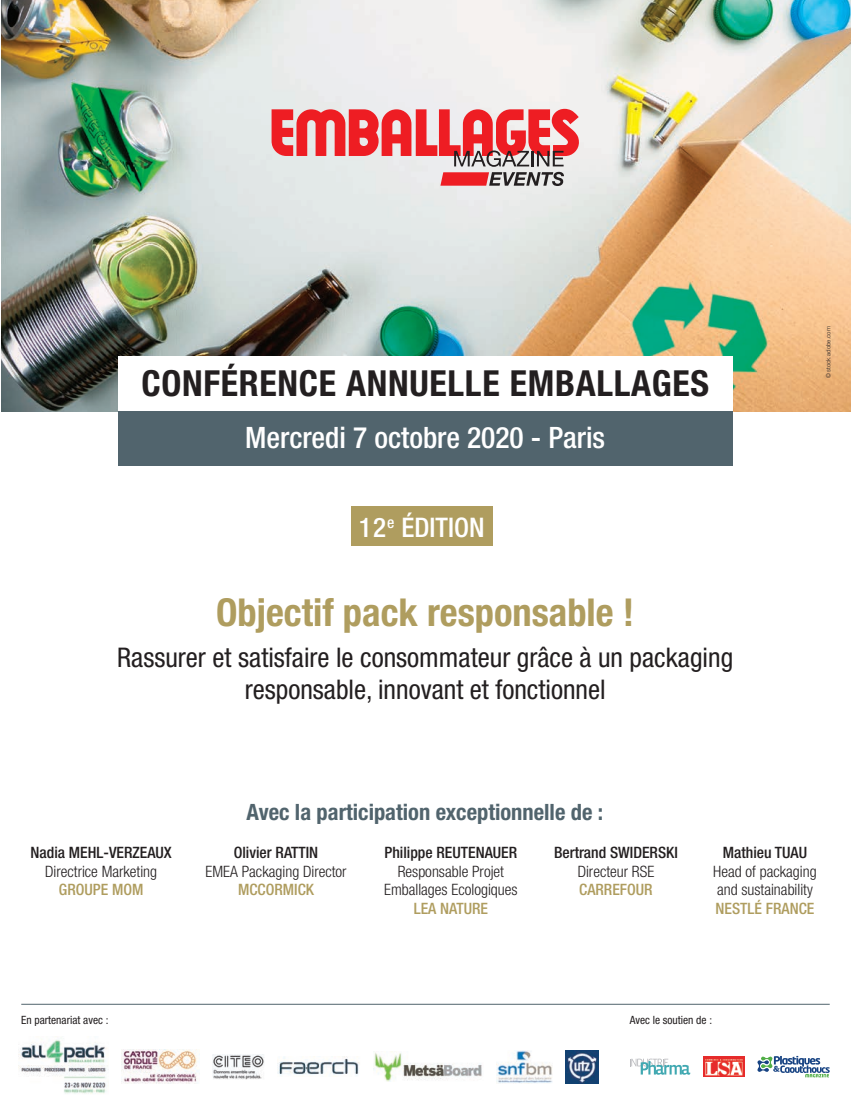
<style>
.page{position:relative;width:851px;height:1106px;background:#fff}
.page>*{position:absolute;margin:0;border:0;box-sizing:border-box;transform-origin:0 0}
.t1{font:700 condensed 38.4px "Helvetica Neue LT Pro";color:#af9d5f}
.t2{font:700 condensed 35.85px "Helvetica Neue LT Pro";letter-spacing:.02em;color:#231f20}
.t3{font:500 condensed 29.55px "Helvetica Neue LT Pro";color:#fff}
.t4{font:condensed 27px/32.5px "Helvetica Neue LT Pro";color:#231f20;text-align:center}
.t5{font:500 condensed 27px "Helvetica Neue LT Pro";color:#fff}
.t6{font:700 condensed 22.5px "Helvetica Neue LT Pro";color:#51646d}
.t7{font:300 condensed 15.6px/18.8px "Helvetica Neue LT Pro";color:#231f20;text-align:center}
.t8{font:500 condensed 15.6px "Helvetica Neue LT Pro";color:#231f20}
.t9{font:500 condensed 15.6px "Helvetica Neue LT Pro";color:#af9d5f}
.t10{font:condensed 11.4px "Helvetica Neue LT Pro";color:#231f20}
.t11{font:300 6px "Helvetica Neue LT Pro";color:#231f20}
</style>
<div class="page">
<div style="left:351px;top:506px;width:141px;height:39px;background:#af9d5f"></div>
<hr style="left:21px;top:1003px;width:808px;height:1px;background:#51646d">
<img style="left:1px;top:0;width:849px;height:412px">
<svg style="left:271px;top:109px;width:308px;height:77px;background:#e18a8c"></svg>
<div style="left:118px;top:356px;width:614px;height:55px;background:#fff"></div>
<div style="left:118px;top:411px;width:614px;height:54px;background:#51646d"></div>
<img style="left:18px;top:1036px;width:90px;height:58px">
<img style="left:212px;top:1054px;width:52px;height:25px">
<img style="left:122px;top:1049px;width:76px;height:34px">
<img style="left:496px;top:1050px;width:56px;height:33px">
<img style="left:565px;top:1050px;width:33px;height:33px">
<img style="left:278px;top:1056px;width:82px;height:20px">
<img style="left:373px;top:1051px;width:109px;height:30px">
<img style="left:703px;top:1056px;width:41px;height:20px">
<svg style="left:630px;top:1058px;width:60px;height:16px"></svg>
<svg style="left:757px;top:1055px;width:72px;height:22px"></svg>
<h2 class="t2" style="left:141px;top:363px;width:569px">CONFÉRENCE ANNUELLE EMBALLAGES</h2>
<h3 class="t3" style="left:245px;top:420px;width:361px">Mercredi 7 octobre 2020 - Paris</h3>
<h3 class="t5" style="left:359px;top:511px;width:127px">12<sup>e</sup> ÉDITION</h3>
<h1 class="t1" style="left:216px;top:590px;width:419px">Objectif pack responsable !</h1>
<h3 class="t4" style="left:117px;top:640px;width:617px">Rassurer et satisfaire le consommateur grâce à un packaging responsable, innovant et fonctionnel</h3>
<p class="t11" style="left:824px;top:378px;width:53px;rotate:-90deg">© stock.adobe.com</p>
<p class="t8" style="left:31px;top:843px;width:143px">Nadia MEHL-VERZEAUX</p>
<p class="t7" style="left:45px;top:861px;width:113px">Directrice Marketing</p>
<p class="t9" style="left:59px;top:880px;width:86px">GROUPE MOM</p>
<h3 class="t6" style="left:246px;top:799px;width:358px">Avec la participation exceptionnelle de :</h3>
<p class="t8" style="left:234px;top:843px;width:86px">Olivier RATTIN</p>
<p class="t7" style="left:205px;top:861px;width:143px">EMEA Packaging Director</p>
<p class="t9" style="left:238px;top:880px;width:77px">MCCORMICK</p>
<p class="t8" style="left:384px;top:843px;width:134px">Philippe REUTENAUER</p>
<p class="t7" style="left:384px;top:861px;width:135px">Responsable Projet<br>Emballages Ecologiques</p>
<p class="t9" style="left:413px;top:899px;width:76px">LEA NATURE</p>
<p class="t8" style="left:554px;top:843px;width:125px">Bertrand SWIDERSKI</p>
<p class="t7" style="left:577px;top:861px;width:78px">Directeur RSE</p>
<p class="t9" style="left:579px;top:880px;width:75px">CARREFOUR</p>
<p class="t8" style="left:722px;top:843px;width:86px">Mathieu TUAU</p>
<p class="t7" style="left:713px;top:861px;width:105px;text-align:left">Head of packaging and sustainability</p>
<p class="t9" style="left:715px;top:899px;width:100px">NESTLÉ FRANCE</p>
<p class="t10" style="left:21px;top:1013px;width:89px">En partenariat avec :</p>
<p class="t10" style="left:629px;top:1013px;width:84px">Avec le soutien de :</p>
</div>
